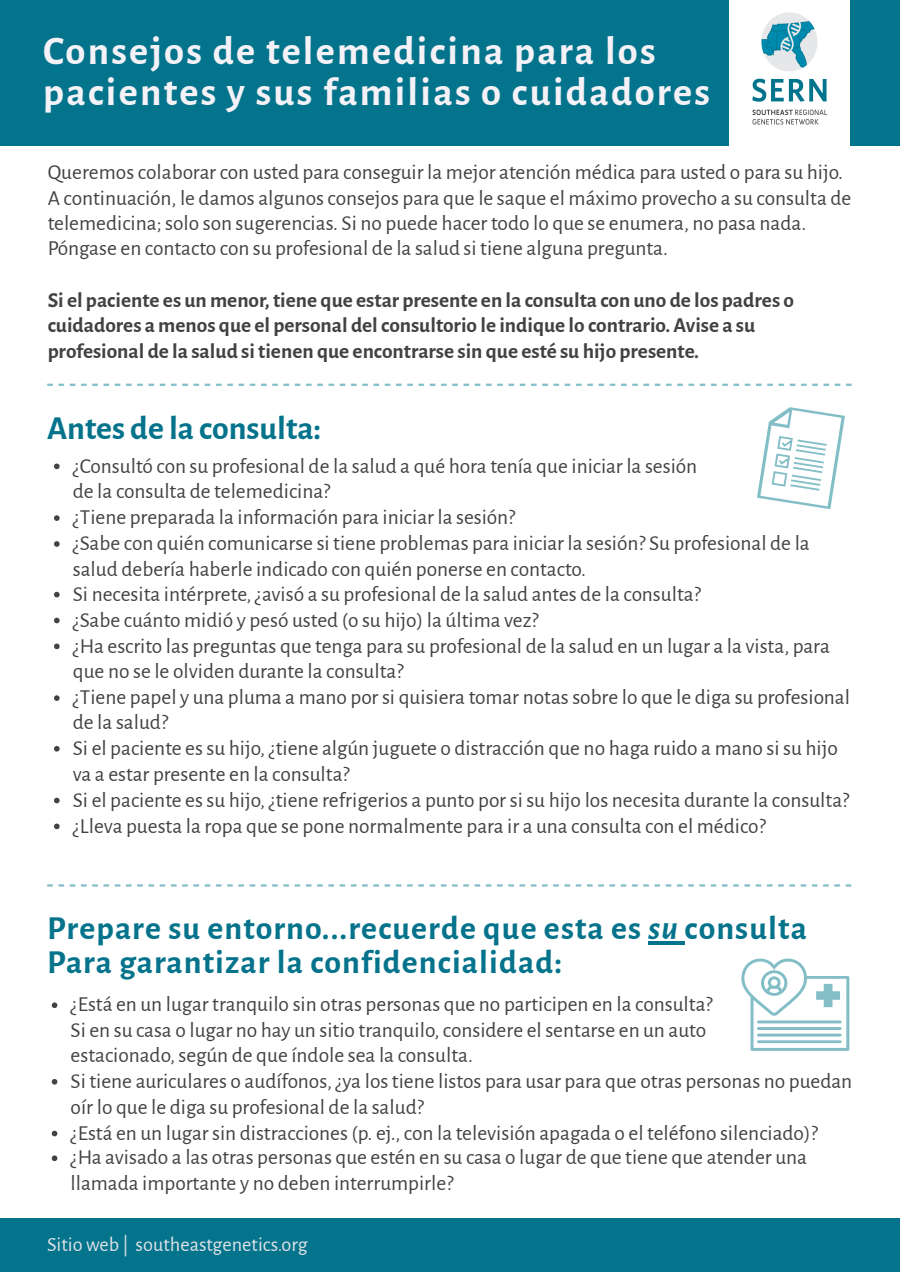
<style>
.page{position:relative;width:900px;height:1272px;background:#04748c}
.page>*{position:absolute;margin:0;border:0;box-sizing:border-box;transform-origin:0 0}
.t1{font:700 40.5px "Alegreya Sans";letter-spacing:.055em;color:#f4f2f7}
.t2{font:700 33.75px "Alegreya Sans";letter-spacing:.035em;color:#04738b}
.t3{font:700 33.75px "Alegreya Sans";color:#04738b}
.t4{font:21.3px/25.8px "Alegreya Sans";color:#424244}
.t5{font:700 21.3px/25.8px "Alegreya Sans";color:#424244}
.t6{font:20.25px "Alegreya Sans";color:#e1e3e8}
.s1{font-style:italic}
</style>
<div class="page">
<div style="left:0;top:146px;width:900px;height:1126px;background:#fff"></div>
<svg style="left:54px;top:464px;width:6px;height:5px"></svg>
<svg style="left:54px;top:515px;width:6px;height:6px"></svg>
<svg style="left:54px;top:541px;width:6px;height:6px"></svg>
<svg style="left:54px;top:592px;width:6px;height:5px"></svg>
<svg style="left:54px;top:618px;width:6px;height:5px"></svg>
<svg style="left:54px;top:644px;width:6px;height:5px"></svg>
<svg style="left:54px;top:695px;width:6px;height:6px"></svg>
<svg style="left:54px;top:746px;width:6px;height:6px"></svg>
<svg style="left:54px;top:798px;width:6px;height:5px"></svg>
<svg style="left:54px;top:824px;width:6px;height:5px"></svg>
<div style="left:0;top:1218px;width:900px;height:54px;background:#04748c"></div>
<svg style="left:47px;top:384px;width:17px;height:2px"></svg>
<svg style="left:81px;top:384px;width:17px;height:2px"></svg>
<svg style="left:126px;top:384px;width:28px;height:2px"></svg>
<svg style="left:171px;top:384px;width:17px;height:2px"></svg>
<svg style="left:216px;top:384px;width:28px;height:2px"></svg>
<svg style="left:261px;top:384px;width:17px;height:2px"></svg>
<svg style="left:306px;top:384px;width:28px;height:2px"></svg>
<svg style="left:351px;top:384px;width:17px;height:2px"></svg>
<svg style="left:396px;top:384px;width:28px;height:2px"></svg>
<svg style="left:441px;top:384px;width:17px;height:2px"></svg>
<svg style="left:486px;top:384px;width:28px;height:2px"></svg>
<svg style="left:531px;top:384px;width:17px;height:2px"></svg>
<svg style="left:576px;top:384px;width:28px;height:2px"></svg>
<svg style="left:621px;top:384px;width:17px;height:2px"></svg>
<svg style="left:666px;top:384px;width:28px;height:2px"></svg>
<svg style="left:711px;top:384px;width:17px;height:2px"></svg>
<svg style="left:756px;top:384px;width:28px;height:2px"></svg>
<svg style="left:801px;top:384px;width:17px;height:2px"></svg>
<svg style="left:846px;top:384px;width:6px;height:2px"></svg>
<hr style="left:649px;top:942px;width:36px;height:3px;background:#04738b">
<svg style="left:47px;top:884px;width:17px;height:2px"></svg>
<svg style="left:81px;top:884px;width:28px;height:2px"></svg>
<svg style="left:126px;top:884px;width:28px;height:2px"></svg>
<svg style="left:171px;top:884px;width:28px;height:2px"></svg>
<svg style="left:216px;top:884px;width:28px;height:2px"></svg>
<svg style="left:261px;top:884px;width:28px;height:2px"></svg>
<svg style="left:306px;top:884px;width:28px;height:2px"></svg>
<svg style="left:362px;top:884px;width:17px;height:2px"></svg>
<svg style="left:407px;top:884px;width:17px;height:2px"></svg>
<svg style="left:452px;top:884px;width:17px;height:2px"></svg>
<svg style="left:497px;top:884px;width:17px;height:2px"></svg>
<svg style="left:542px;top:884px;width:17px;height:2px"></svg>
<svg style="left:587px;top:884px;width:28px;height:2px"></svg>
<svg style="left:632px;top:884px;width:28px;height:2px"></svg>
<svg style="left:677px;top:884px;width:28px;height:2px"></svg>
<svg style="left:722px;top:884px;width:28px;height:2px"></svg>
<svg style="left:767px;top:884px;width:28px;height:2px"></svg>
<svg style="left:812px;top:884px;width:28px;height:2px"></svg>
<svg style="left:52px;top:1002px;width:5px;height:6px"></svg>
<svg style="left:52px;top:1079px;width:5px;height:5px"></svg>
<svg style="left:52px;top:1131px;width:5px;height:5px"></svg>
<svg style="left:52px;top:1155px;width:5px;height:6px"></svg>
<svg style="left:741px;top:958px;width:108px;height:93px"></svg>
<svg style="left:757px;top:407px;width:88px;height:102px"></svg>
<img style="left:729px;top:0;width:120px;height:146px">
<p class="t1" style="left:43px;top:32px;width:614px">Consejos de telemedicina para los</p>
<p class="t1" style="left:43px;top:72px;width:668px">pacientes y sus familias o cuidadores</p>
<p class="t4" style="left:48px;top:160px;width:805px">Queremos colaborar con usted para conseguir la mejor atención médica para usted o para su hijo.<br>A continuación, le damos algunos consejos para que le saque el máximo provecho a su consulta de</p>
<p class="t4" style="left:48px;top:210px;width:760px">telemedicina; solo son sugerencias. Si no puede hacer todo lo que se enumera, no pasa nada.<br>Póngase en contacto con su profesional de la salud si tiene alguna pregunta.</p>
<p class="t5" style="left:48px;top:288px;width:748px">Si el paciente es un menor,tiene que estar presente en la consulta con uno de los padres o</p>
<p class="t5" style="left:48px;top:313px;width:709px">cuidadores a menos que el personal delconsultorio le indique lo contrario. Avise a su profesional de la salud sitienen que encontrarse sin que esté su hijo presente.</p>
<p class="t3" style="left:47px;top:412px;width:276px">Antes de la consulta:</p>
<p class="t4" style="left:73px;top:453px;width:626px">¿Consultó con su profesional de la salud a qué hora tenía que iniciar la sesión de la consulta de telemedicina?</p>
<p class="t4" style="left:73px;top:505px;width:738px">¿Tiene preparada la información para iniciar la sesión?<br>¿Sabe con quién comunicarse si tiene problemas para iniciar la sesión? Su profesional de la</p>
<p class="t4" style="left:73px;top:557px;width:515px">salud debería haberle indicado con quién ponerse en contacto.</p>
<p class="t4" style="left:73px;top:581px;width:629px">Si necesita intérprete, ¿avisó a su profesional de la salud antes de la consulta? ¿Sabe cuánto midió y pesó usted (o su hijo) la última vez?</p>
<p class="t4" style="left:73px;top:633px;width:758px">¿Ha escrito las preguntas que tenga para su profesional de la salud en un lugar a la vista, para que no se le olviden durante la consulta?</p>
<p class="t4" style="left:73px;top:685px;width:779px">¿Tiene papel y una pluma a mano por si quisiera tomar notas sobre lo que le diga su profesional</p>
<p class="t4" style="left:73px;top:710px;width:767px">de la salud?<br>Si el paciente es su hijo, ¿tiene algún juguete o distracción que no haga ruido a mano si su hijo</p>
<p class="t4" style="left:73px;top:761px;width:778px">va a estar presente en la consulta?<br>Si el paciente es su hijo, ¿tiene refrigerios a punto por si su hijo los necesita durante la consulta?</p>
<p class="t4" style="left:73px;top:813px;width:695px">¿Lleva puesta la ropa que se pone normalmente para ir a una consulta con el médico?</p>
<p class="t2" style="left:47px;top:912px;width:761px">Prepare su entorno...recuerde que esta es <span class="s1">su</span> consulta</p>
<p class="t2" style="left:47px;top:946px;width:517px">Para garantizar la confidencialidad:</p>
<p class="t4" style="left:71px;top:992px;width:783px">¿Está en un lugar tranquilo sin otras personas que no participen en la consulta?<br>Si en su casa o lugar no hay un sitio tranquilo, considere el sentarse en un auto<br>estacionado, según de que índole sea la consulta.<br>Si tiene auriculares o audífonos, ¿ya los tiene listos para usar para que otras personas no puedan oír lo que le diga su profesional de la salud?<br>¿Está en un lugar sin distracciones (p. ej., con la televisión apagada o el teléfono silenciado)? ¿Ha avisado a las otras personas que estén en su casa o lugar de que tiene que atender una llamada importante y no deben interrumpirle?</p>
<p class="t6" style="left:47px;top:1235px;width:262px">Sitio web | southeastgenetics.org</p>
</div>
